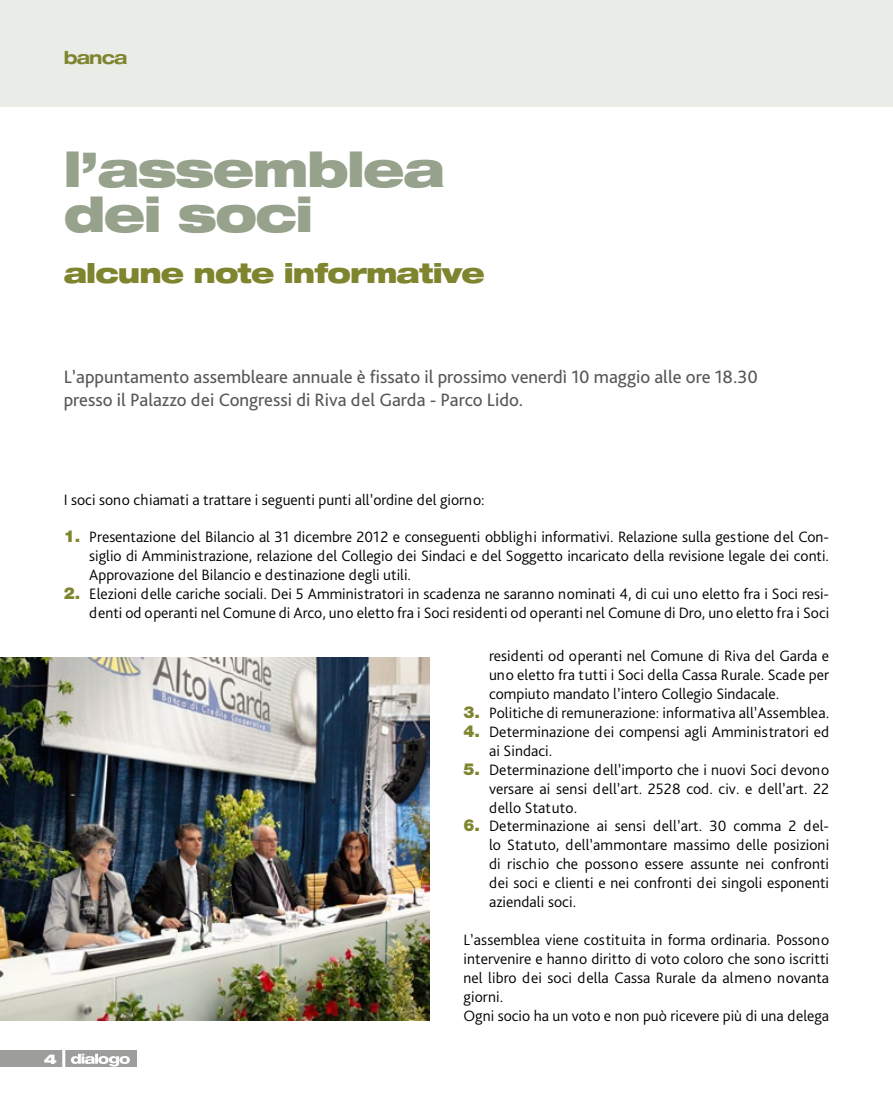
<style>
.page{position:relative;width:893px;height:1106px;background:#fff}
.page>*{position:absolute;margin:0;border:0;box-sizing:border-box;transform-origin:0 0}
.t1{font:900 expanded 48px "Helvetica Neue LT Std";letter-spacing:-.035em;color:#96a28b}
.t2{font:900 expanded 27px "Helvetica Neue LT Std";letter-spacing:-.035em;color:#7e852e}
.Testo{font:18.75px/22.5px "Bliss Pro";color:#575756}
.t3{font:700 expanded 18px "Helvetica Neue LT Std";letter-spacing:-.05em;color:#7e852e}
.Testo-2{font:300 15.75px/18.9px "Bliss Pro";color:#000;text-align:justify}
.t4{font:900 expanded 13.5px "Helvetica Neue LT Std";color:#fff}
.s1{font-family:"Helvetica Neue LT Std";font-weight:900;font-size:16.5px;color:#7e852e}
</style>
<div class="page">
<div style="left:0;top:1050px;width:136px;height:16px;background:#9d9d9c"></div>
<svg style="left:71px;top:1053px;width:59px;height:13px"></svg>
<hr style="left:62px;top:1044px;width:3px;height:24px;background:#fff">
<div style="left:0;top:0;width:893px;height:106px;background:#e9ece7"></div>
<img style="left:0;top:657px;width:429px;height:363px">
<p class="t3" style="left:64px;top:46px;width:113px">assemblea</p>
<p class="t3" style="left:64px;top:46px;width:65px">banca</p>
<p class="t1" style="left:64px;top:139px;width:383px">l’assemblea</p>
<p class="t1" style="left:64px;top:184px;width:251px">dei soci</p>
<p class="t2" style="left:64px;top:255px;width:423px">alcune note informative</p>
<p class="Testo" style="left:64px;top:365px;width:696px">L’appuntamento assembleare annuale è fissato il prossimo venerdì 10 maggio alle ore 18.30 presso il Palazzo dei Congressi di Riva del Garda - Parco Lido.</p>
<p class="Testo-2" style="left:64px;top:489px;width:422px">I soci sono chiamati a trattare i seguenti punti all’ordine del giorno:</p>
<p class="Testo-2" style="left:89px;top:527px;width:741px;text-indent:-26px"><span class="s1">1.</span> Presentazione del Bilancio al 31 dicembre 2012 e conseguenti obblighi informativi. Relazione sulla gestione del Con&shy;siglio di Amministrazione, relazione del Collegio dei Sindaci e del Soggetto incaricato della revisione legale dei conti.<br>Approvazione del Bilancio e destinazione degli utili.</p>
<p class="Testo-2" style="left:64px;top:584px;width:767px;text-align:right"><span class="s1">2.</span> Elezioni delle cariche sociali. Dei 5 Amministratori in scadenza ne saranno nominati 4, di cui uno eletto fra i Soci resi&shy;denti od operanti nel Comune di Arco, uno eletto fra i Soci residenti od operanti nel Comune di Dro, uno eletto fra i Soci</p>
<p class="t4" style="left:44px;top:1049px;width:15px">4</p>
<p class="Testo-2" style="left:489px;top:646px;width:342px">residenti od operanti nel Comune di Riva del Garda e uno eletto fra tutti i Soci della Cassa Rurale. Scade per compiuto mandato l’intero Collegio Sindacale.</p>
<p class="Testo-2" style="left:463px;top:703px;width:367px"><span class="s1">3.</span> Politiche di remunerazione: informativa all’Assemblea.</p>
<p class="Testo-2" style="left:489px;top:722px;width:342px;text-indent:-26px"><span class="s1">4.</span> Determinazione dei compensi agli Amministratori ed ai Sindaci.</p>
<p class="Testo-2" style="left:489px;top:759px;width:342px;text-indent:-26px"><span class="s1">5.</span> Determinazione dell’importo che i nuovi Soci devono versare ai sensi dell’art. 2528 cod. civ. e dell’art. 22 dello Statuto.</p>
<p class="Testo-2" style="left:489px;top:816px;width:342px;text-indent:-26px"><span class="s1">6.</span> Determinazione ai sensi dell’art. 30 comma 2 del&shy;lo Statuto, dell’ammontare massimo delle posizioni di rischio che possono essere assunte nei confronti dei soci e clienti e nei confronti dei singoli esponenti aziendali soci.</p>
<p class="Testo-2" style="left:463px;top:929px;width:367px">L’assemblea viene costituita in forma ordinaria. Possono intervenire e hanno diritto di voto coloro che sono iscritti nel libro dei soci della Cassa Rurale da almeno novanta giorni.</p>
<p class="Testo-2" style="left:463px;top:1005px;width:367px">Ogni socio ha un voto e non può ricevere più di una delega</p>
</div>
